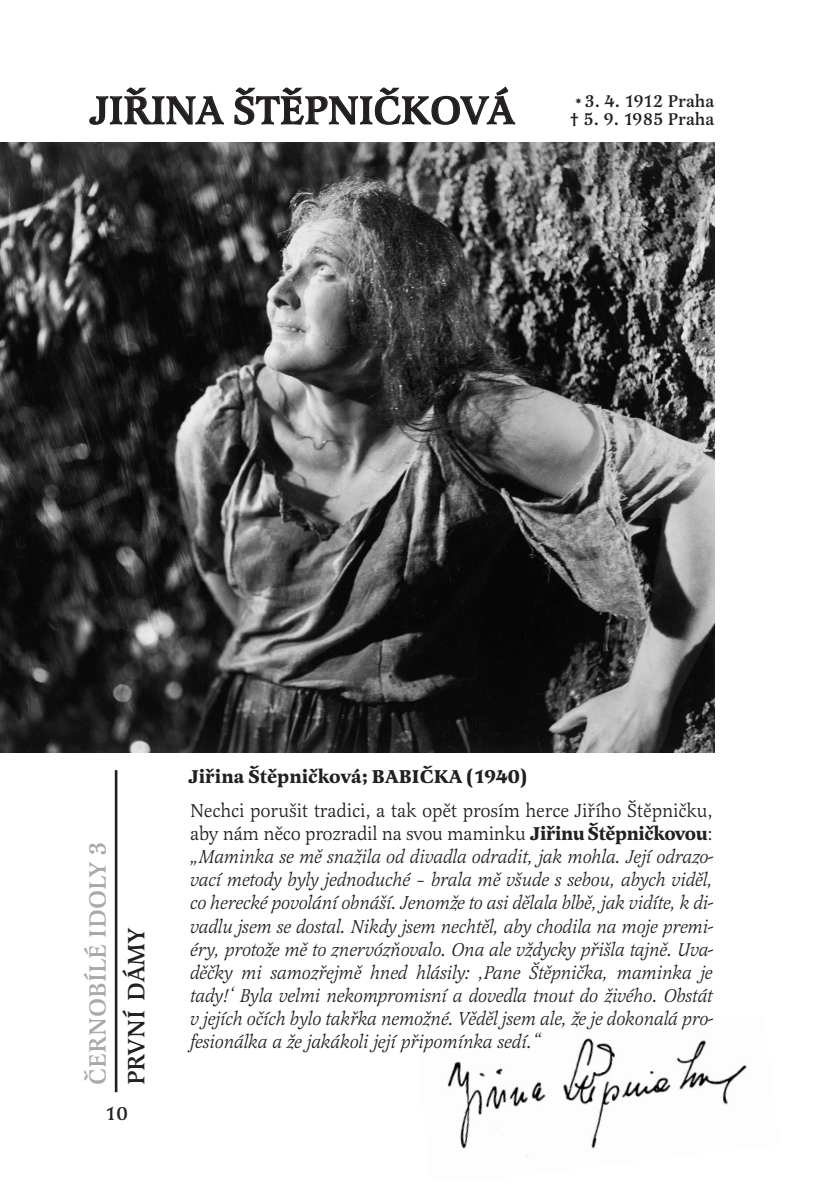
<style>
.page{position:relative;width:824px;height:1201px;background:#fff}
.page>*{position:absolute;margin:0;border:0;box-sizing:border-box;transform-origin:0 0}
.t1{font:500 40.25px "Latienne TCE";color:#231f20}
.t2{font:500 24.5px "Latienne TCE";letter-spacing:.005em;color:#a8a9ad}
.t3{font:500 24.5px "Latienne TCE";letter-spacing:.005em;color:#231f20}
.t4{font:italic 19.25px/23.1px "Latienne TCE";letter-spacing:-.01em;color:#231f20;text-align:justify}
.t5{font:700 19.25px "Latienne TCE";color:#231f20}
.t6{font:500 19.25px "Latienne TCE";color:#231f20}
.t7{font:500 17.5px/17.5px "Latienne TCE";color:#231f20}
.s1{font-family:"URW Palladio TCE"}
.s2{font-style:normal}
.s3{font-weight:700;font-style:normal}
</style>
<div class="page">
<img style="left:447px;top:1038px;width:300px;height:119px">
<img style="left:0;top:142px;width:714px;height:610px">
<hr style="left:115px;top:770px;width:2px;height:321px;background:#231f20">
<h1 class="t1" style="left:90px;top:90px;width:426px">JIŘINA ŠTĚPNIČKOVÁ</h1>
<p class="t7" style="left:570px;top:93px;width:146px"><sup>✸</sup> 3. 4. 1912 Praha <span class="s1">†</span> 5. 9. 1985 Praha</p>
<p class="t2" style="left:85px;top:1085px;width:245px;rotate:-90deg">ČERNOBÍLÉ IDOLY 3</p>
<p class="t3" style="left:124px;top:1085px;width:160px;rotate:-90deg">PRVNÍ DÁMY</p>
<p class="t6" style="left:105px;top:1103px;width:24px">10</p>
<p class="t5" style="left:188px;top:766px;width:340px">Jiřina Štěpničková; BABIČKA (1940)</p>
<p class="t4" style="left:190px;top:799px;width:525px"><span class="s2">Nechci porušit tradici, a tak opět prosím herce Jiřího Štěpničku, aby nám něco prozradil na svou maminku</span> <span class="s3">Jiřinu Štěpničkovou</span><span class="s2">: </span>„Maminka se mě snažila od divadla odradit, jak mohla. Její odrazo&shy;vací metody byly jednoduché – brala mě všude s sebou, abych viděl, co herecké povolání obnáší. Jenomže to asi dělala blbě, jak vidíte, k di&shy;vadlu jsem se dostal. Nikdy jsem nechtěl, aby chodila na moje premi&shy;éry, protože mě to znervózňovalo. Ona ale vždycky přišla tajně. Uva&shy;děčky mi samozřejmě hned hlásily: ‚Pane Štěpnička, maminka je tady!‘ Byla velmi nekompromisní a dovedla tnout do živého. Obstát v jejích očích bylo takřka nemožné. Věděl jsem ale, že je dokonalá pro&shy;fesionálka a že jakákoli její připomínka sedí.“</p>
</div>
